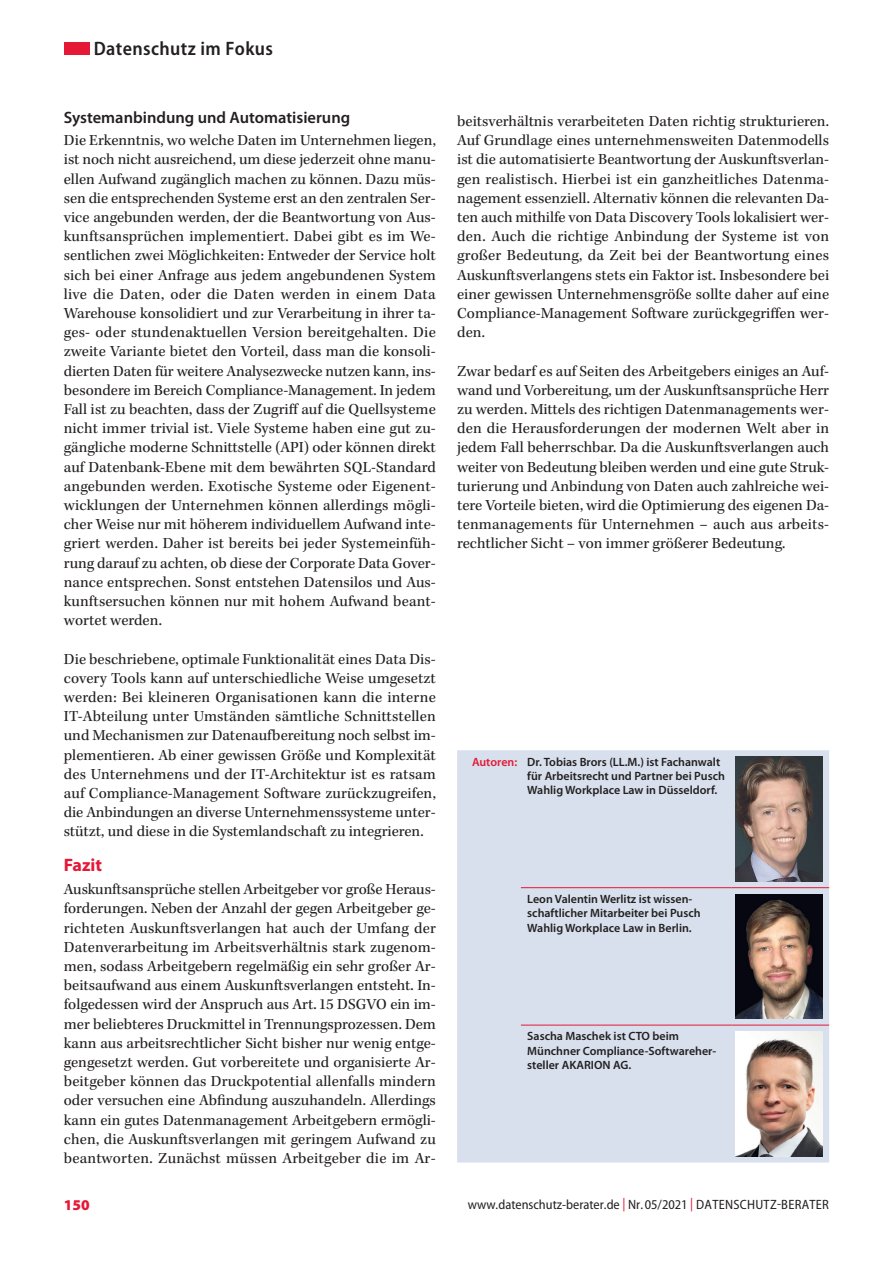
<style>
.page{position:relative;width:893px;height:1263px;background:#fff}
.page>*{position:absolute;margin:0;border:0;box-sizing:border-box;transform-origin:0 0}
.t1{font:600 semi-condensed 19.5px "Myriad Pro";letter-spacing:.02em;color:#231f20}
.t2{font:700 18px "Myriad Pro";color:#e51836}
.t3{font:600 16.5px "Myriad Pro";color:#231f20}
.t4{font:15.75px/19.2px "Kepler Std";letter-spacing:.005em;color:#231f20;text-align:justify}
.t5{font:900 15px "Myriad Pro";color:#e51836}
.t6{font:semi-condensed 13.5px "Myriad Pro";color:#231f20}
.t7{font:600 12px/14.4px "Myriad Pro";color:#231f20}
.s1{color:#e51836}
</style>
<div class="page">
<div style="left:64px;top:42px;width:25px;height:13px;background:#e51836"></div>
<div style="left:457px;top:750px;width:372px;height:412px;background:#d7e0ec"></div>
<hr style="left:521px;top:887px;width:210px;height:1px;background:#e51836">
<hr style="left:731px;top:887px;width:98px;height:1px;background:#e51836">
<hr style="left:521px;top:1025px;width:210px;height:1px;background:#e51836">
<hr style="left:731px;top:1025px;width:98px;height:1px;background:#e51836">
<img style="left:735px;top:757px;width:88px;height:124px">
<img style="left:735px;top:894px;width:88px;height:125px">
<img style="left:735px;top:1031px;width:88px;height:125px">
<p class="t1" style="left:94px;top:38px;width:181px">Datenschutz im Fokus</p>
<p class="t3" style="left:64px;top:107px;width:288px">Systemanbindung und Automatisierung</p>
<p class="t4" style="left:64px;top:131px;width:374px">Die Erkenntnis, wo welche Daten im Unternehmen liegen, ist noch nicht ausreichend, um diese jederzeit ohne manu&shy;ellen Aufwand zugänglich machen zu können. Dazu müs&shy;sen die entsprechenden Systeme erst an den zentralen Ser&shy;vice angebunden werden, der die Beantwortung von Aus&shy;kunftsansprüchen implementiert. Dabei gibt es im We&shy;sentlichen zwei Möglichkeiten: Entweder der Service holt sich bei einer Anfrage aus jedem angebundenen System live die Daten, oder die Daten werden in einem Data Warehouse konsolidiert und zur Verarbeitung in ihrer ta&shy;ges- oder stundenaktuellen Version bereitgehalten. Die zweite Variante bietet den Vorteil, dass man die konsoli&shy;dierten Daten für weitere Analysezwecke nutzen kann, ins&shy;besondere im Bereich Compliance-Management. In jedem Fall ist zu beachten, dass der Zugriff auf die Quellsysteme nicht immer trivial ist. Viele Systeme haben eine gut zu&shy;gängliche moderne Schnittstelle (API) oder können direkt auf Datenbank-Ebene mit dem bewährten SQL-Standard angebunden werden. Exotische Systeme oder Eigenent&shy;wicklungen der Unternehmen können allerdings mögli&shy;cher Weise nur mit höherem individuellem Aufwand inte&shy;griert werden. Daher ist bereits bei jeder Systemeinfüh&shy;rung darauf zu achten, ob diese der Corporate Data Gover&shy;nance entsprechen. Sonst entstehen Datensilos und Aus&shy;kunftsersuchen können nur mit hohem Aufwand beant&shy;wortet werden.</p>
<p class="t4" style="left:64px;top:650px;width:374px">Die beschriebene, optimale Funktionalität eines Data Dis&shy;covery Tools kann auf unterschiedliche Weise umgesetzt werden: Bei kleineren Organisationen kann die interne IT-Abteilung unter Umständen sämtliche Schnittstellen und Mechanismen zur Datenaufbereitung noch selbst im&shy;plementieren. Ab einer gewissen Größe und Komplexität des Unternehmens und der IT-Architektur ist es ratsam auf Compliance-Management Software zurückzugreifen, die Anbindungen an diverse Unternehmenssysteme unter&shy;stützt, und diese in die Systemlandschaft zu integrieren.</p>
<p class="t2" style="left:64px;top:853px;width:40px">Fazit</p>
<p class="t4" style="left:64px;top:880px;width:374px">Auskunftsansprüche stellen Arbeitgeber vor große Heraus&shy;forderungen. Neben der Anzahl der gegen Arbeitgeber ge&shy;richteten Auskunftsverlangen hat auch der Umfang der Datenverarbeitung im Arbeitsverhältnis stark zugenom&shy;men, sodass Arbeitgebern regelmäßig ein sehr großer Ar&shy;beitsaufwand aus einem Auskunftsverlangen entsteht. In&shy;folgedessen wird der Anspruch aus Art. 15 DSGVO ein im&shy;mer beliebteres Druckmittel in Trennungsprozessen. Dem kann aus arbeitsrechtlicher Sicht bisher nur wenig entge&shy;gengesetzt werden. Gut vorbereitete und organisierte Ar&shy;beitgeber können das Druckpotential allenfalls mindern oder versuchen eine Abfindung auszuhandeln. Allerdings kann ein gutes Datenmanagement Arbeitgebern ermögli&shy;chen, die Auskunftsverlangen mit geringem Aufwand zu beantworten. Zunächst müssen Arbeitgeber die im Ar-</p>
<p class="t5" style="left:64px;top:1197px;width:27px">150</p>
<p class="t4" style="left:457px;top:112px;width:374px">beitsverhältnis verarbeiteten Daten richtig strukturieren.<br>Auf Grundlage eines unternehmensweiten Datenmodells ist die automatisierte Beantwortung der Auskunftsverlan&shy;gen realistisch. Hierbei ist ein ganzheitliches Datenma&shy;nagement essenziell. Alternativ können die relevanten Da&shy;ten auch mithilfe von Data Discovery Tools lokalisiert wer&shy;den. Auch die richtige Anbindung der Systeme ist von großer Bedeutung, da Zeit bei der Beantwortung eines Auskunftsverlangens stets ein Faktor ist. Insbesondere bei einer gewissen Unternehmensgröße sollte daher auf eine Compliance-Management Software zurückgegriffen wer&shy;den.</p>
<p class="t4" style="left:457px;top:362px;width:374px">Zwar bedarf es auf Seiten des Arbeitgebers einiges an Auf&shy;wand und Vorbereitung, um der Auskunftsansprüche Herr zu werden. Mittels des richtigen Datenmanagements wer&shy;den die Herausforderungen der modernen Welt aber in jedem Fall beherrschbar. Da die Auskunftsverlangen auch weiter von Bedeutung bleiben werden und eine gute Struk&shy;turierung und Anbindung von Daten auch zahlreiche wei&shy;tere Vorteile bieten, wird die Optimierung des eigenen Da&shy;tenmanagements für Unternehmen – auch aus arbeits&shy;rechtlicher Sicht – von immer größerer Bedeutung.</p>
<p class="t7" style="left:527px;top:754px;width:199px;text-indent:-55px"><span class="s1">Autoren:</span> Dr. Tobias Brors (LL.M.) ist Fachanwalt für Arbeitsrecht und Partner bei Pusch<br>Wahlig Workplace Law in Düsseldorf.</p>
<p class="t7" style="left:527px;top:891px;width:175px">Leon Valentin Werlitz ist wissen&shy;schaftlicher Mitarbeiter bei Pusch<br>Wahlig Workplace Law in Berlin.</p>
<p class="t7" style="left:527px;top:1029px;width:191px">Sascha Maschek ist CTO beim<br>Münchner Compliance-Softwareher&shy;steller AKARION AG.</p>
<p class="t6" style="left:468px;top:1197px;width:363px">www.datenschutz-berater.de <span class="s1">|</span> Nr. 05/2021 <span class="s1">|</span> DATENSCHUTZ-BERATER</p>
</div>
